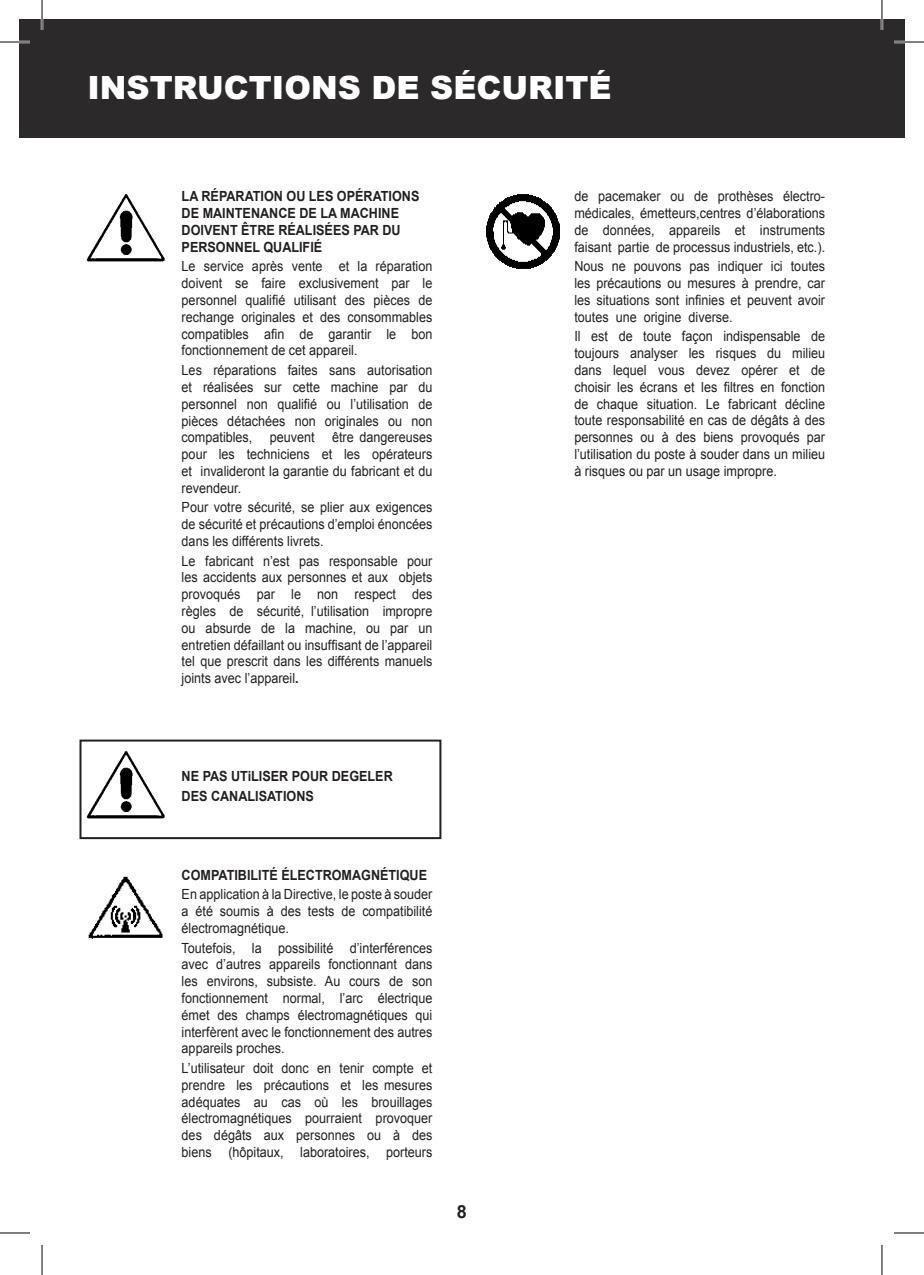
<style>
.page{position:relative;width:924px;height:1275px;background:#fff}
.page>*{position:absolute;margin:0;border:0;box-sizing:border-box;transform-origin:0 0}
.t1{font:900 32px "Arial";color:#fff}
.t2{font:700 18px "Arial";color:#231f20}
.t3{font:14px/16.8px "Arial";color:#231f20;text-align:justify;scale:.9 1}
.t4{font:700 14px/16.8px "Arial";color:#231f20;scale:.9 1}
.s1{font-weight:700}
</style>
<div class="page">
<div style="left:19px;top:19px;width:885px;height:118px;background:#2b292a"></div>
<img style="left:86px;top:194px;width:79px;height:68px">
<img style="left:86px;top:751px;width:79px;height:68px">
<div style="left:79px;top:739px;width:362px;height:100px;border:2px solid #231f20"></div>
<img style="left:88px;top:876px;width:75px;height:62px">
<img style="left:486px;top:194px;width:74px;height:75px">
<hr style="left:0;top:41px;width:30px;height:2px;background:#fff">
<hr style="left:893px;top:41px;width:30px;height:2px;background:#fff">
<hr style="left:41px;top:0;width:2px;height:30px;background:#fff">
<hr style="left:880px;top:0;width:2px;height:30px;background:#fff">
<hr style="left:0;top:42px;width:30px;height:1px;background:#000">
<hr style="left:893px;top:42px;width:30px;height:1px;background:#000">
<hr style="left:0;top:1232px;width:30px;height:1px;background:#000">
<hr style="left:893px;top:1232px;width:30px;height:1px;background:#000">
<hr style="left:42px;top:0;width:1px;height:30px;background:#000">
<hr style="left:42px;top:1245px;width:1px;height:30px;background:#000">
<hr style="left:881px;top:0;width:1px;height:30px;background:#000">
<hr style="left:881px;top:1245px;width:1px;height:30px;background:#000">
<h1 class="t1" style="left:87px;top:64px;width:525px">INSTRUCTIONS DE SÉCURITÉ</h1>
<p class="t4" style="left:181px;top:188px;width:265px">LA RÉPARATION OU LES OPÉRATIONS<br>DE MAINTENANCE DE LA MACHINE<br>DOIVENT ÊTRE RÉALISÉES PAR DU<br>PERSONNEL QUALIFIÉ</p>
<p class="t3" style="left:181px;top:258px;width:280px">Le service après vente et la réparation doivent se faire exclusivement par le personnel qualifié utilisant des pièces de rechange originales et des consommables compatibles afin de garantir le bon fonctionnement de cet appareil.</p>
<p class="t3" style="left:181px;top:362px;width:280px">Les réparations faites sans autorisation et réalisées sur cette machine par du personnel non qualifié ou l’utilisation de pièces détachées non originales ou non compatibles, peuvent être dangereuses pour les techniciens et les opérateurs et invalideront la garantie du fabricant et du revendeur.</p>
<p class="t3" style="left:181px;top:499px;width:280px">Pour votre sécurité, se plier aux exigences de sécurité et précautions d’emploi énoncées dans les différents livrets.</p>
<p class="t3" style="left:181px;top:552px;width:280px">Le fabricant n’est pas responsable pour les accidents aux personnes et aux objets provoqués par le non respect des règles de sécurité, l’utilisation impropre ou absurde de la machine, ou par un entretien défaillant ou insuffisant de l’appareil tel que prescrit dans les différents manuels joints avec l’appareil<span class="s1">.</span></p>
<p class="t4" style="left:181px;top:767px;width:236px;line-height:19.6px">NE PAS UTiLISER POUR DEGELER<br>DES CANALISATIONS</p>
<p class="t4" style="left:181px;top:867px;width:274px">COMPATIBILITÉ ÉLECTROMAGNÉTIQUE</p>
<p class="t3" style="left:181px;top:886px;width:280px">En application à la Directive, le poste à souder a été soumis à des tests de compatibilité électromagnétique.</p>
<p class="t3" style="left:181px;top:939px;width:280px">Toutefois, la possibilité d’interférences avec d’autres appareils fonctionnant dans les environs, subsiste. Au cours de son fonctionnement normal, l’arc électrique émet des champs électromagnétiques qui interfèrent avec le fonctionnement des autres appareils proches.</p>
<p class="t3" style="left:181px;top:1059px;width:280px">L’utilisateur doit donc en tenir compte et prendre les précautions et les mesures adéquates au cas où les brouillages électromagnétiques pourraient provoquer des dégâts aux personnes ou à des biens (hôpitaux, laboratoires, porteurs</p>
<p class="t2" style="left:457px;top:1199px;width:12px">8</p>
<p class="t3" style="left:574px;top:188px;width:280px">de pacemaker ou de prothèses électro&shy;médicales, émetteurs,centres d’élaborations de données, appareils et instruments faisant partie de processus industriels, etc.).</p>
<p class="t3" style="left:574px;top:258px;width:280px">Nous ne pouvons pas indiquer ici toutes les précautions ou mesures à prendre, car les situations sont infinies et peuvent avoir toutes une origine diverse.</p>
<p class="t3" style="left:574px;top:328px;width:280px">Il est de toute façon indispensable de toujours analyser les risques du milieu dans lequel vous devez opérer et de choisir les écrans et les filtres en fonction de chaque situation. Le fabricant décline toute responsabilité en cas de dégâts à des personnes ou à des biens provoqués par l’utilisation du poste à souder dans un milieu à risques ou par un usage impropre.</p>
</div>
